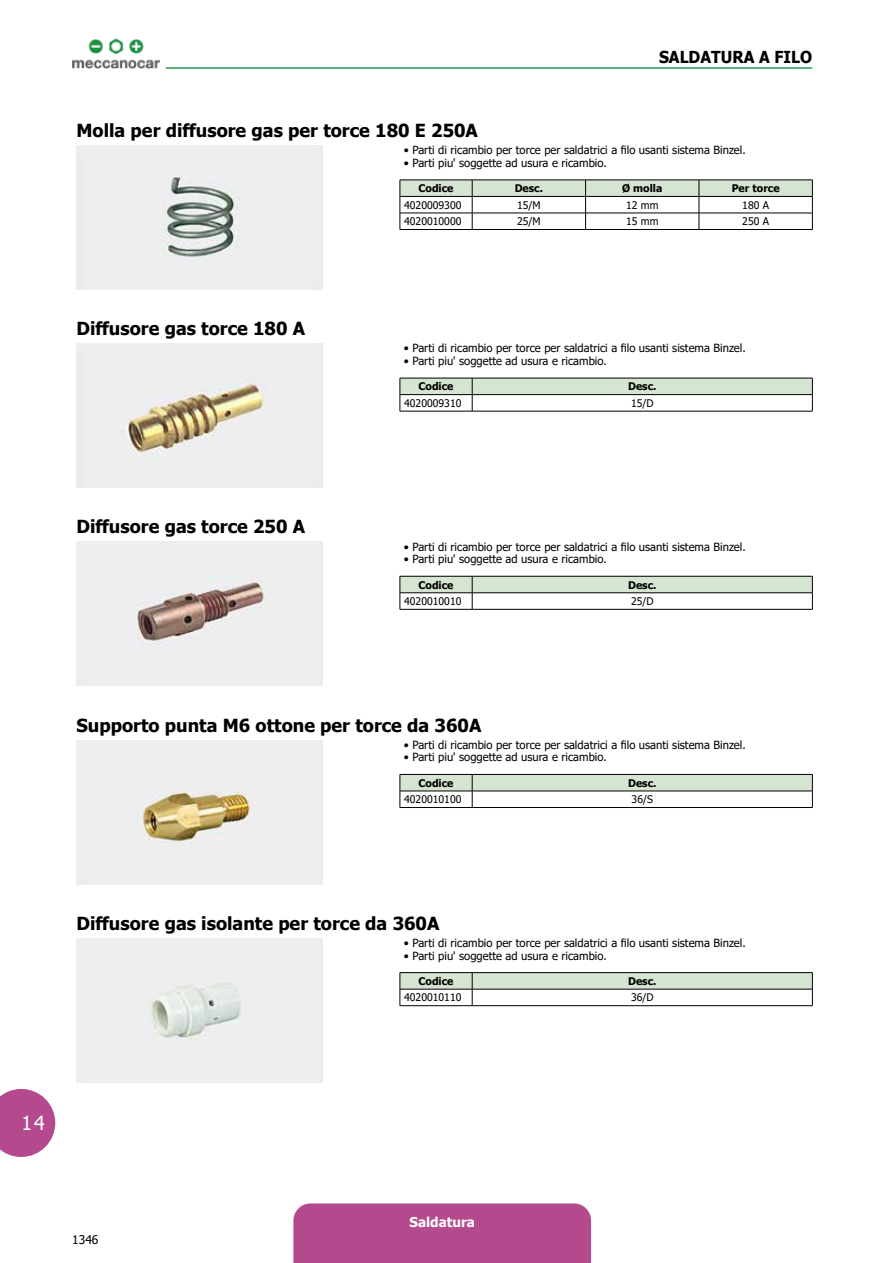
<style>
.page{position:relative;width:893px;height:1263px;background:#fff}
.page>*{position:absolute;margin:0;border:0;box-sizing:border-box;transform-origin:0 0}
.t1{font:19.5px "Tahoma";color:#fff}
.t2{font:700 18px "Tahoma";color:#000}
.t3{font:700 16.5px "Tahoma";color:#000;scale:.95 1}
.t4{font:700 13.5px "Tahoma";color:#fff}
.t5{font:12px "Tahoma";color:#000}
.t6{font:11.25px "Tahoma";color:#000}
.t7{font:10.5px "Tahoma";color:#000}
.t8{font:700 10.5px "Tahoma";color:#000}
</style>
<div class="page">
<div style="left:293px;top:1203px;width:298px;height:60px;background:#b5498e"></div>
<svg style="left:0;top:1089px;width:55px;height:68px;background:#c0659f"></svg>
<img style="left:72px;top:38px;width:87px;height:31px">
<hr style="left:166px;top:67px;width:646px;height:2px;background:#28974e">
<img style="left:77px;top:146px;width:246px;height:144px">
<svg style="left:400px;top:180px;width:413px;height:49px"></svg>
<hr style="left:400px;top:229px;width:72px;height:1px;background:#000">
<hr style="left:472px;top:229px;width:114px;height:1px;background:#000">
<hr style="left:586px;top:229px;width:113px;height:1px;background:#000">
<hr style="left:699px;top:229px;width:114px;height:1px;background:#000">
<img style="left:77px;top:344px;width:246px;height:144px">
<svg style="left:400px;top:378px;width:413px;height:33px"></svg>
<hr style="left:400px;top:411px;width:72px;height:1px;background:#000">
<hr style="left:472px;top:411px;width:341px;height:1px;background:#000">
<img style="left:77px;top:542px;width:246px;height:144px">
<svg style="left:400px;top:576px;width:413px;height:33px"></svg>
<hr style="left:400px;top:609px;width:72px;height:1px;background:#000">
<hr style="left:472px;top:609px;width:341px;height:1px;background:#000">
<img style="left:77px;top:740px;width:246px;height:144px">
<svg style="left:400px;top:774px;width:413px;height:33px"></svg>
<hr style="left:400px;top:807px;width:72px;height:1px;background:#000">
<hr style="left:472px;top:807px;width:341px;height:1px;background:#000">
<img style="left:77px;top:938px;width:246px;height:144px">
<svg style="left:400px;top:972px;width:413px;height:33px"></svg>
<hr style="left:400px;top:1005px;width:72px;height:1px;background:#000">
<hr style="left:472px;top:1005px;width:341px;height:1px;background:#000">
<h3 class="t3" style="left:659px;top:45px;width:56px">Sal datu</h3>
<h3 class="t3" style="left:732px;top:45px;width:85px">ra a filo</h3>
<h2 class="t2" style="left:77px;top:118px;width:403px">Molla per diffusore gas per torce 180 E 250A</h2>
<p class="t6" style="left:404px;top:143px;width:343px">• Parti di ricambio per torce per saldatrici a filo usanti sistema Binzel.</p>
<p class="t6" style="left:404px;top:155px;width:204px">• Parti piu' soggette ad usura e ricambio.</p>
<p class="t8" style="left:418px;top:181px;width:37px">Codice</p>
<p class="t8" style="left:515px;top:181px;width:30px">Desc.</p>
<p class="t8" style="left:622px;top:181px;width:42px">Ø molla</p>
<p class="t8" style="left:732px;top:181px;width:49px">Per torce</p>
<p class="t7" style="left:404px;top:198px;width:59px">4020009300</p>
<p class="t7" style="left:517px;top:198px;width:25px">15/M</p>
<p class="t7" style="left:626px;top:198px;width:34px">12 mm</p>
<p class="t7" style="left:742px;top:198px;width:28px">180 A</p>
<p class="t7" style="left:404px;top:214px;width:59px">4020010000</p>
<p class="t7" style="left:517px;top:214px;width:25px">25/M</p>
<p class="t7" style="left:626px;top:214px;width:34px">15 mm</p>
<p class="t7" style="left:742px;top:214px;width:28px">250 A</p>
<h2 class="t2" style="left:77px;top:316px;width:230px">Diffusore gas torce 180 A</h2>
<h2 class="t2" style="left:77px;top:514px;width:230px">Diffusore gas torce 250 A</h2>
<p class="t6" style="left:404px;top:341px;width:343px">• Parti di ricambio per torce per saldatrici a filo usanti sistema Binzel.</p>
<p class="t6" style="left:404px;top:353px;width:204px">• Parti piu' soggette ad usura e ricambio.</p>
<p class="t8" style="left:418px;top:379px;width:37px">Codice</p>
<p class="t8" style="left:628px;top:379px;width:30px">Desc.</p>
<p class="t7" style="left:404px;top:396px;width:59px">4020009310</p>
<p class="t7" style="left:631px;top:396px;width:24px">15/D</p>
<p class="t6" style="left:404px;top:539px;width:343px">• Parti di ricambio per torce per saldatrici a filo usanti sistema Binzel.</p>
<p class="t6" style="left:404px;top:552px;width:204px">• Parti piu' soggette ad usura e ricambio.</p>
<p class="t8" style="left:418px;top:577px;width:37px">Codice</p>
<p class="t8" style="left:628px;top:577px;width:30px">Desc.</p>
<p class="t7" style="left:404px;top:594px;width:59px">4020010010</p>
<p class="t7" style="left:631px;top:594px;width:24px">25/D</p>
<h2 class="t2" style="left:77px;top:712px;width:406px">Supporto punta M6 ottone per torce da 360A</h2>
<p class="t6" style="left:404px;top:737px;width:343px">• Parti di ricambio per torce per saldatrici a filo usanti sistema Binzel.</p>
<p class="t6" style="left:404px;top:750px;width:204px">• Parti piu' soggette ad usura e ricambio.</p>
<p class="t8" style="left:418px;top:775px;width:37px">Codice</p>
<p class="t8" style="left:628px;top:775px;width:30px">Desc.</p>
<p class="t7" style="left:404px;top:792px;width:59px">4020010100</p>
<p class="t7" style="left:632px;top:792px;width:23px">36/S</p>
<h2 class="t2" style="left:77px;top:911px;width:364px">Diffusore gas isolante per torce da 360A</h2>
<p class="t6" style="left:404px;top:935px;width:343px">• Parti di ricambio per torce per saldatrici a filo usanti sistema Binzel.</p>
<p class="t6" style="left:404px;top:948px;width:204px">• Parti piu' soggette ad usura e ricambio.</p>
<p class="t8" style="left:418px;top:974px;width:37px">Codice</p>
<p class="t8" style="left:628px;top:974px;width:30px">Desc.</p>
<p class="t7" style="left:404px;top:990px;width:59px">4020010110</p>
<p class="t7" style="left:631px;top:990px;width:24px">36/D</p>
<h1 class="t1" style="left:21px;top:1110px;width:25px">14</h1>
<p class="t5" style="left:72px;top:1231px;width:28px">1346</p>
<p class="t4" style="left:409px;top:1212px;width:67px">Saldatura</p>
</div>
